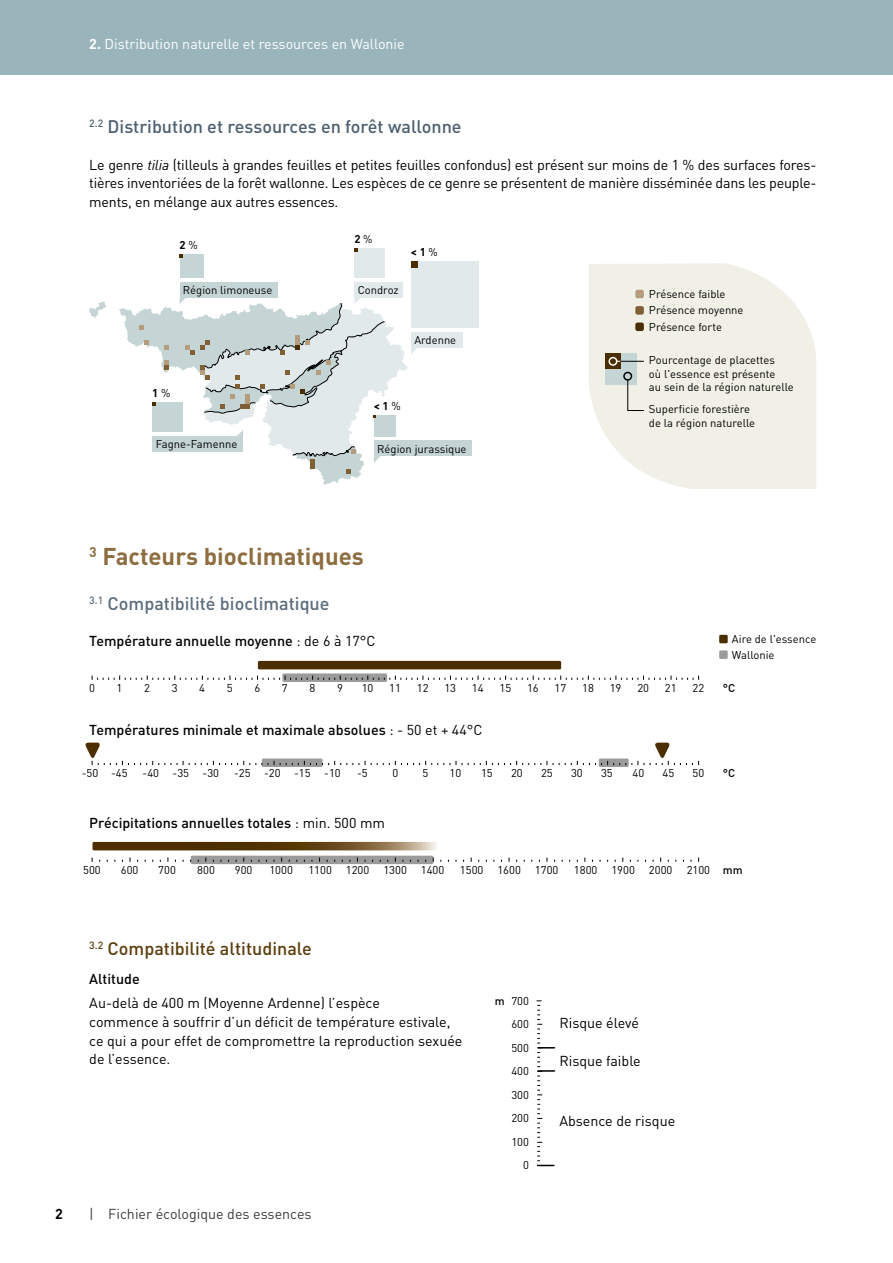
<style>
.page{position:relative;width:893px;height:1263px;background:#fff}
.page>*{position:absolute;margin:0;border:0;box-sizing:border-box;transform-origin:0 0}
.t1{font:700 24px "DIN Pro";color:#8d6e40}
.t2{font:500 18px "DIN Pro";color:#4d5f70}
.t3{font:500 18px "DIN Pro";color:#5c6c7b}
.t4{font:500 18px "DIN Pro";color:#5c3d0d}
.t5{font:14.25px/18.8px "DIN Pro";color:#000;text-align:justify}
.t6{font:500 14.25px "DIN Pro";color:#000}
.t7{font:14.25px "DIN Pro";color:#fff}
.t8{font:14.25px "DIN Pro";color:#3c3c3b}
.t9{font:700 14.25px "DIN Pro";color:#000}
.t10{font:11.25px/23.5px "DIN Pro";color:#000}
.t11{font:700 11.25px "DIN Pro";color:#000}
.t12{font:500 11.25px "DIN Pro";color:#000}
.s1{font-weight:700}
.s2{font-family:"DIN";font-style:italic}
.s3{font-weight:400}
.s4{font-weight:500}
</style>
<div class="page">
<div style="left:0;top:0;width:893px;height:74px;background:#99b5bb"></div>
<svg style="left:589px;top:263px;width:228px;height:226px;fill:#f0f0e7"></svg>
<svg style="left:89px;top:302px;width:17px;height:16px"></svg>
<div style="left:180px;top:282px;width:97px;height:15px;background:#c5d4d5"></div>
<div style="left:354px;top:282px;width:49px;height:15px;background:#e2e9ea"></div>
<div style="left:411px;top:332px;width:51px;height:16px;background:#e2e9ea"></div>
<div style="left:374px;top:441px;width:98px;height:15px;background:#c5d4d5"></div>
<div style="left:180px;top:254px;width:23px;height:24px;background:#c5d4d5"></div>
<div style="left:354px;top:248px;width:31px;height:30px;background:#e2e9ea"></div>
<svg style="left:354px;top:248px;width:4px;height:3px"></svg>
<div style="left:411px;top:261px;width:68px;height:67px;background:#e2e9ea"></div>
<div style="left:411px;top:261px;width:7px;height:7px;background:#4b2e00"></div>
<svg style="left:119px;top:297px;width:299px;height:188px"></svg>
<div style="left:605px;top:354px;width:32px;height:31px;background:#c5d4d5"></div>
<div style="left:605px;top:354px;width:16px;height:15px;background:#4b2e00"></div>
<div style="left:635px;top:290px;width:9px;height:8px;background:#b49d7e;border-radius:2px"></div>
<div style="left:635px;top:306px;width:9px;height:9px;background:#7f5f36;border-radius:2px"></div>
<div style="left:635px;top:322px;width:9px;height:9px;background:#4b2e00;border-radius:2px"></div>
<svg style="left:617px;top:361px;width:27px;height:1px"></svg>
<div style="left:608px;top:357px;width:9px;height:9px;border:2px solid #fff;border-radius:50%"></div>
<div style="left:623px;top:372px;width:9px;height:9px;border:2px solid #000;border-radius:50%"></div>
<svg style="left:627px;top:379px;width:18px;height:32px"></svg>
<div style="left:282px;top:673px;width:105px;height:9px;background:#9b9b9b;border-radius:2px"></div>
<div style="left:258px;top:661px;width:303px;height:8px;background:#4b2e00;border-radius:2px"></div>
<div style="left:719px;top:650px;width:9px;height:9px;background:#9b9b9b;border-radius:2px"></div>
<div style="left:719px;top:635px;width:9px;height:8px;background:#4b2e00;border-radius:2px"></div>
<svg style="left:92px;top:675px;width:607px;height:5px"></svg>
<div style="left:191px;top:856px;width:242px;height:8px;background:#9b9b9b;border-radius:2px"></div>
<div style="left:599px;top:758px;width:30px;height:9px;background:#9b9b9b;border-radius:2px"></div>
<div style="left:262px;top:758px;width:61px;height:9px;background:#9b9b9b;border-radius:2px"></div>
<svg style="left:85px;top:743px;width:74px;height:22px"></svg>
<svg style="left:165px;top:761px;width:91px;height:4px"></svg>
<svg style="left:262px;top:761px;width:85px;height:4px"></svg>
<svg style="left:353px;top:761px;width:91px;height:4px"></svg>
<svg style="left:450px;top:761px;width:85px;height:4px"></svg>
<svg style="left:541px;top:761px;width:91px;height:4px"></svg>
<svg style="left:638px;top:743px;width:61px;height:22px"></svg>
<svg style="left:92px;top:842px;width:345px;height:8px"></svg>
<svg style="left:537px;top:1000px;width:17px;height:166px"></svg>
<p class="t7" style="left:89px;top:34px;width:317px"><span class="s1">2.</span> Distribution naturelle et ressources en Wallonie</p>
<p class="t2" style="left:89px;top:114px;width:374px"><sup>2.2</sup> Distribution et ressources en forêt wallonne</p>
<p class="t5" style="left:89px;top:154px;width:729px">Le genre <span class="s2">tilia</span> (tilleuls à grandes feuilles et petites feuilles confondus) est présent sur moins de 1 % des surfaces fores&shy;tières inventoriées de la forêt wallonne. Les espèces de ce genre se présentent de manière disséminée dans les peuple&shy;ments, en mélange aux autres essences.</p>
<p class="t11" style="left:180px;top:238px;width:20px">2<span class="s3">%</span></p>
<p class="t11" style="left:354px;top:231px;width:20px">2<span class="s3">%</span></p>
<p class="t10" style="left:183px;top:277px;width:91px">Région limoneuse</p>
<p class="t10" style="left:358px;top:277px;width:43px">Condroz</p>
<p class="t11" style="left:411px;top:245px;width:28px">&lt; 1<span class="s3">%</span></p>
<p class="t10" style="left:414px;top:328px;width:43px">Ardenne</p>
<p class="t11" style="left:152px;top:385px;width:20px">1<span class="s3">%</span></p>
<p class="t11" style="left:374px;top:398px;width:28px">&lt; 1<span class="s3">%</span></p>
<p class="t10" style="left:156px;top:432px;width:83px">Fagne-Famenne</p>
<p class="t10" style="left:377px;top:436px;width:91px">Région jurassique</p>
<h1 class="t1" style="left:89px;top:540px;width:276px"><sup>3</sup> Facteurs bioclimatiques</h1>
<p class="t3" style="left:89px;top:591px;width:242px"><sup>3.1</sup> Compatibilité bioclimatique</p>
<p class="t6" style="left:89px;top:631px;width:288px">Température annuelle moyenne <span class="s3">: de 6 à 17°C</span></p>
<p class="t10" style="left:649px;top:285px;width:96px;line-height:16.4px">Présence faible<br>Présence moyenne<br>Présence forte</p>
<p class="t10" style="left:649px;top:353px;width:146px;line-height:13.5px">Pourcentage de placettes<br>où l'essence est présente<br>au sein de la région naturelle</p>
<p class="t10" style="left:649px;top:402px;width:108px;line-height:13.5px">Superficie forestière de la région naturelle</p>
<p class="t10" style="left:732px;top:627px;width:86px">Aire de l'essence</p>
<p class="t10" style="left:732px;top:643px;width:44px">Wallonie</p>
<p class="t10" style="left:89px;top:676px;width:7px">0</p>
<p class="t10" style="left:117px;top:676px;width:7px">1</p>
<p class="t10" style="left:144px;top:676px;width:7px">2</p>
<p class="t10" style="left:172px;top:676px;width:7px">3</p>
<p class="t10" style="left:199px;top:676px;width:7px">4</p>
<p class="t10" style="left:227px;top:676px;width:7px">5</p>
<p class="t10" style="left:254px;top:676px;width:7px">6</p>
<p class="t10" style="left:282px;top:676px;width:7px">7</p>
<p class="t10" style="left:309px;top:676px;width:7px">8</p>
<p class="t10" style="left:337px;top:676px;width:7px">9</p>
<p class="t10" style="left:362px;top:676px;width:13px">10</p>
<p class="t10" style="left:389px;top:676px;width:13px">11</p>
<p class="t10" style="left:417px;top:676px;width:13px">12</p>
<p class="t10" style="left:444px;top:676px;width:13px">13</p>
<p class="t10" style="left:472px;top:676px;width:13px">14</p>
<p class="t10" style="left:499px;top:676px;width:13px">15</p>
<p class="t10" style="left:527px;top:676px;width:13px">16</p>
<p class="t10" style="left:555px;top:676px;width:13px">17</p>
<p class="t10" style="left:582px;top:676px;width:13px">18</p>
<p class="t10" style="left:610px;top:676px;width:13px">19</p>
<p class="t10" style="left:637px;top:676px;width:13px">20</p>
<p class="t10" style="left:665px;top:676px;width:13px">21</p>
<p class="t10" style="left:692px;top:676px;width:13px">22</p>
<p class="t6" style="left:89px;top:720px;width:395px">Températures minimale et maximale absolues <span class="s3">: - 50 et + 44°C</span></p>
<p class="t10" style="left:82px;top:761px;width:47px">-50 -45</p>
<p class="t10" style="left:143px;top:761px;width:78px">-40 -35 -30</p>
<p class="t10" style="left:234px;top:761px;width:108px">-25 -20 -15 -10</p>
<p class="t10" style="left:357px;top:761px;width:12px">-5</p>
<p class="t10" style="left:392px;top:761px;width:7px">0</p>
<p class="t10" style="left:422px;top:761px;width:7px">5</p>
<p class="t10" style="left:450px;top:761px;width:13px">10</p>
<p class="t10" style="left:481px;top:761px;width:13px">15</p>
<p class="t10" style="left:511px;top:761px;width:13px">20</p>
<p class="t10" style="left:541px;top:761px;width:13px">25</p>
<p class="t10" style="left:571px;top:761px;width:13px">30</p>
<p class="t10" style="left:601px;top:761px;width:13px">35</p>
<p class="t10" style="left:633px;top:761px;width:13px">40</p>
<p class="t10" style="left:663px;top:761px;width:13px">45</p>
<p class="t10" style="left:693px;top:761px;width:13px">50</p>
<p class="t12" style="left:723px;top:680px;width:14px">°C</p>
<p class="t12" style="left:723px;top:765px;width:14px">°C</p>
<p class="t6" style="left:89px;top:814px;width:297px">Précipitations annuelles totales <span class="s3">: min. 500 mm</span></p>
<p class="t10" style="left:83px;top:857px;width:19px">500</p>
<p class="t10" style="left:121px;top:857px;width:19px">600</p>
<p class="t10" style="left:158px;top:857px;width:19px">700</p>
<p class="t10" style="left:197px;top:857px;width:19px">800</p>
<p class="t10" style="left:235px;top:857px;width:19px">900</p>
<p class="t10" style="left:269px;top:857px;width:25px">1000</p>
<p class="t10" style="left:308px;top:857px;width:137px">1100 1200 1300 1400</p>
<p class="t10" style="left:460px;top:857px;width:100px">1500 1600 1700</p>
<p class="t10" style="left:574px;top:857px;width:100px">1800 1900 2000</p>
<p class="t10" style="left:687px;top:857px;width:57px">2100 <span class="s4">mm</span></p>
<p class="t4" style="left:89px;top:936px;width:224px"><sup>3.2</sup> Compatibilité altitudinale</p>
<p class="t6" style="left:89px;top:969px;width:52px">Altitude</p>
<p class="t5" style="left:89px;top:993px;width:375px;text-align:left">Au-delà de 400 m (Moyenne Ardenne) l’espèce<br>commence à souffrir d’un déficit de température estivale, ce qui a pour effet de compromettre la reproduction sexuée de l’essence.</p>
<p class="t10" style="left:511px;top:988px;width:19px;text-align:right">700<br>600<br>500<br>400<br>300<br>200<br>100<br>0</p>
<p class="t12" style="left:495px;top:993px;width:11px">m</p>
<p class="t9" style="left:55px;top:1204px;width:9px">2</p>
<p class="t8" style="left:89px;top:1204px;width:224px">| Fichier écologique des essences</p>
<p class="t5" style="left:559px;top:1013px;width:81px">Risque élevé</p>
<p class="t5" style="left:559px;top:1051px;width:83px">Risque faible</p>
<p class="t5" style="left:559px;top:1110px;width:117px">Absence de risque</p>
</div>
